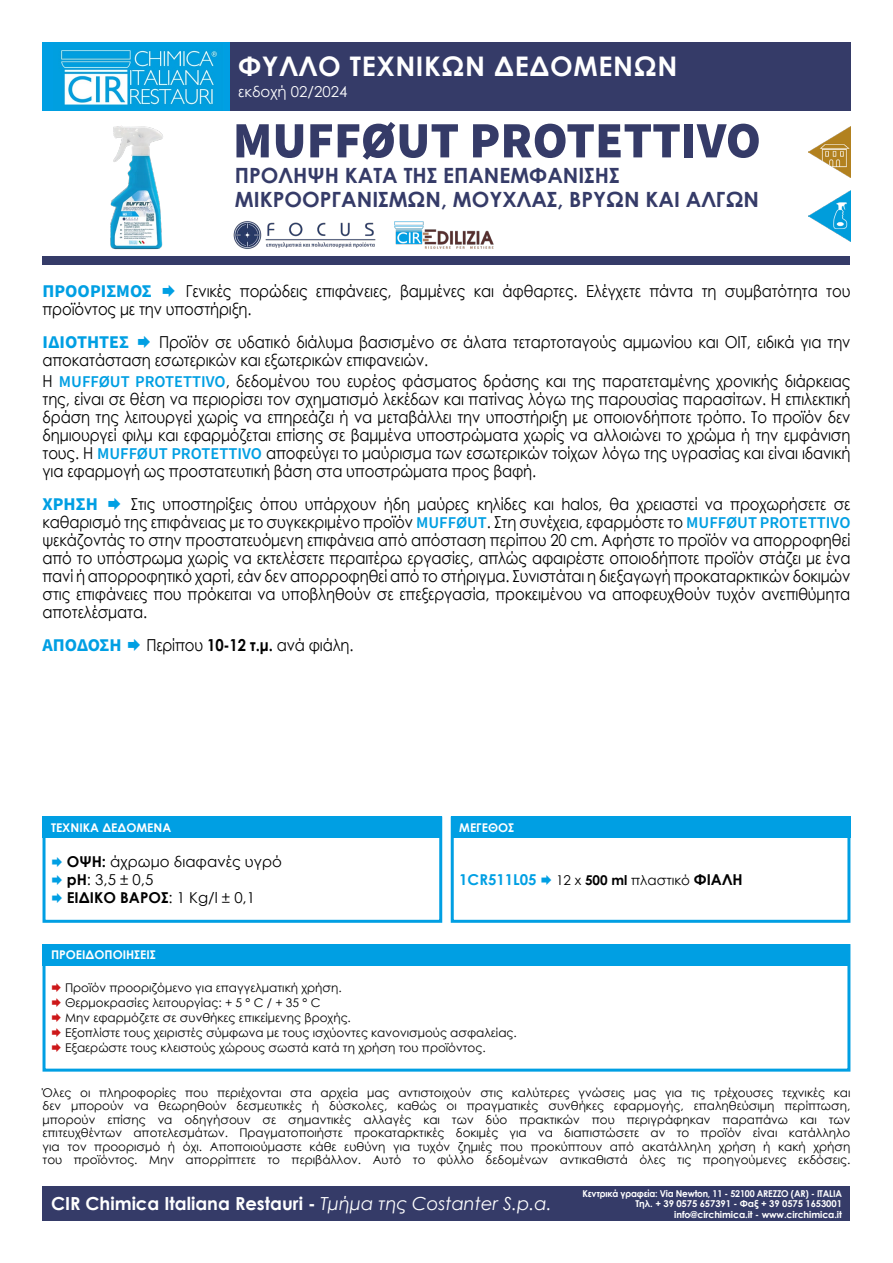
<style>
.page{position:relative;width:893px;height:1263px;background:#fff}
.page>*{position:absolute;margin:0;border:0;box-sizing:border-box;transform-origin:0 0}
.t1{font:900 51px "Source Sans Pro";color:#353b68}
.t2{font:700 27px "Century Gothic";letter-spacing:.025em;color:#fff}
.t3{font:700 21px/24px "Century Gothic";color:#353b68}
.t4{font:700 18px "Century Gothic";color:#fff}
.t5{font:700 18px "Source Sans Pro";color:#009fe3}
.t6{font:16.5px/18px "Century Gothic";letter-spacing:-.01em;color:#000;scale:.9 1}
.t7{font:15px "Century Gothic";color:#000}
.t8{font:700 15px "Century Gothic";color:#000}
.t9{font:15px "Century Gothic";color:#fff}
.t10{font:700 15px "Century Gothic";color:#009fe3}
.t11{font:13.5px "Century Gothic";color:#000}
.t12{font:12px/13.5px "Century Gothic";color:#000;text-align:justify}
.t13{font:700 12px "Century Gothic";color:#fff}
.t14{font:700 9.45px "Century Gothic";letter-spacing:-.01em;color:#fff}
.t15{font:700 9.45px "Century Gothic";letter-spacing:-.01em;color:#fff;scale:.94 1}
.s1{font-family:"Source Sans Pro";font-weight:600;color:#009fe3}
.s2{font-weight:700}
.s3{font-weight:400}
.s4{font-weight:700;font-size:15px}
.s5{font-weight:400;font-style:italic}
</style>
<div class="page">
<img style="left:110px;top:126px;width:53px;height:124px">
<div style="left:230px;top:43px;width:620px;height:68px;background:#353b68"></div>
<div style="left:43px;top:1186px;width:807px;height:34px;background:#353b68"></div>
<div style="left:43px;top:256px;width:807px;height:9px;background:#353b68"></div>
<div style="left:43px;top:816px;width:399px;height:107px;border:3px solid #009fe3"></div>
<div style="left:43px;top:816px;width:399px;height:22px;background:#009fe3"></div>
<div style="left:451px;top:816px;width:399px;height:107px;border:3px solid #009fe3"></div>
<div style="left:451px;top:816px;width:399px;height:22px;background:#009fe3"></div>
<div style="left:43px;top:944px;width:807px;height:127px;border:3px solid #009fe3"></div>
<div style="left:43px;top:944px;width:807px;height:21px;background:#009fe3"></div>
<div style="left:43px;top:43px;width:187px;height:68px;background:#009fe3"></div>
<img style="left:60px;top:50px;width:158px;height:56px">
<img style="left:394px;top:221px;width:100px;height:28px">
<img style="left:809px;top:190px;width:41px;height:51px">
<img style="left:809px;top:127px;width:41px;height:51px">
<img style="left:233px;top:221px;width:143px;height:28px">
<p class="t2" style="left:238px;top:46px;width:441px">ΦΥΛΛΟ ΤΕΧΝΙΚΩΝ ΔΕΔΟΜΕΝΩΝ</p>
<p class="t9" style="left:238px;top:81px;width:111px">εκδοχή 02/2024</p>
<p class="t1" style="left:233px;top:105px;width:530px">MUFFØUT PROTETTIVO</p>
<p class="t3" style="left:235px;top:163px;width:526px">ΠΡΟΛΗΨΗ ΚΑΤΑ ΤΗΣ ΕΠΑΝΕΜΦΑΝΙΣΗΣ<br>ΜΙΚΡΟΟΡΓΑΝΙΣΜΩΝ, ΜΟΥΧΛΑΣ, ΒΡΥΩΝ ΚΑΙ ΑΛΓΩΝ</p>
<p class="t6" style="left:43px;top:282px;width:899px;text-indent:143px">Γενικές πορώδεις επιφάνειες, βαμμένες και άφθαρτες. Ελέγχετε πάντα τη συμβατότητα του προϊόντος με την υποστήριξη.</p>
<p class="t5" style="left:43px;top:330px;width:88px">ΙΔΙΟΤΗΤΕΣ</p>
<p class="t5" style="left:43px;top:279px;width:111px">ΠΡΟΟΡΙΣΜΟΣ</p>
<p class="t6" style="left:43px;top:333px;width:899px;text-indent:117px">Προϊόν σε υδατικό διάλυμα βασισμένο σε άλατα τεταρτοταγούς αμμωνίου και OIT, ειδικά για την αποκατάσταση εσωτερικών και εξωτερικών επιφανειών.</p>
<p class="t6" style="left:43px;top:372px;width:899px;text-align:justify">Η <span class="s1">MUFFØUT PROTETTIVO</span>, δεδομένου του ευρέος φάσματος δράσης και της παρατεταμένης χρονικής διάρκειας της, είναι σε θέση να περιορίσει τον σχηματισμό λεκέδων και πατίνας λόγω της παρουσίας παρασίτων. Η επιλεκτική δράση της λειτουργεί χωρίς να επηρεάζει ή να μεταβάλλει την υποστήριξη με οποιονδήποτε τρόπο. Το προϊόν δεν δημιουργεί φιλμ και εφαρμόζεται επίσης σε βαμμένα υποστρώματα χωρίς να αλλοιώνει το χρώμα ή την εμφάνιση τους. Η <span class="s1">MUFFØUT PROTETTIVO</span> αποφεύγει το μαύρισμα των εσωτερικών τοίχων λόγω της υγρασίας και είναι ιδανική για εφαρμογή ως προστατευτική βάση στα υποστρώματα προς βαφή.</p>
<p class="t6" style="left:43px;top:494px;width:899px;text-align:justify;text-indent:88px">Στις υποστηρίξεις όπου υπάρχουν ήδη μαύρες κηλίδες και halos, θα χρειαστεί να προχωρήσετε σε καθαρισμό της επιφάνειας με το συγκεκριμένο προϊόν <span class="s1">MUFFØUT</span>. Στη συνέχεια, εφαρμόστε το <span class="s1">MUFFØUT PROTETTIVO </span>ψεκάζοντάς το στην προστατευόμενη επιφάνεια από απόσταση περίπου 20 cm. Αφήστε το προϊόν να απορροφηθεί από το υπόστρωμα χωρίς να εκτελέσετε περαιτέρω εργασίες, απλώς αφαιρέστε οποιοδήποτε προϊόν στάζει με ένα πανί ή απορροφητικό χαρτί, εάν δεν απορροφηθεί από το στήριγμα. Συνιστάται η διεξαγωγή προκαταρκτικών δοκιμών στις επιφάνειες που πρόκειται να υποβληθούν σε επεξεργασία, προκειμένου να αποφευχθούν τυχόν ανεπιθύμητα αποτελέσματα.</p>
<p class="t5" style="left:43px;top:633px;width:81px">ΑΠΟΔΟΣΗ</p>
<p class="t6" style="left:146px;top:636px;width:232px">Περίπου <span class="s2">10-12 τ.μ.</span> ανά φιάλη.</p>
<p class="t5" style="left:43px;top:491px;width:57px">ΧΡΗΣΗ</p>
<p class="t13" style="left:51px;top:818px;width:122px">ΤΕΧΝΙΚΑ ΔΕΔΟΜΕΝΑ</p>
<p class="t7" style="left:67px;top:851px;width:217px"><span class="s2">ΟΨΗ:</span> άχρωμο διαφανές υγρό</p>
<p class="t7" style="left:67px;top:869px;width:88px"><span class="s2">pH</span>: 3,5 ± 0,5</p>
<p class="t8" style="left:67px;top:886px;width:190px">ΕΙΔΙΚΟ ΒΑΡΟΣ<span class="s3">: 1 Kg/l ± 0,1</span></p>
<p class="t13" style="left:51px;top:946px;width:106px">ΠΡΟΕΙΔΟΠΟΙΗΣΕΙΣ</p>
<p class="t13" style="left:459px;top:818px;width:57px">ΜΕΓΕΘΟΣ</p>
<p class="t10" style="left:459px;top:868px;width:79px">1CR511L05</p>
<p class="t11" style="left:556px;top:871px;width:188px">12 x <span class="s2">500 ml</span> πλαστικό <span class="s4">ΦΙΑΛΗ</span></p>
<p class="t12" style="left:65px;top:981px;width:278px">Προϊόν προοριζόμενο για επαγγελματική χρήση.</p>
<p class="t12" style="left:65px;top:996px;width:257px">Θερμοκρασίες λειτουργίας: + 5 ° C / + 35 ° C</p>
<p class="t12" style="left:65px;top:1011px;width:287px">Μην εφαρμόζετε σε συνθήκες επικείμενης βροχής.</p>
<p class="t12" style="left:65px;top:1026px;width:453px">Εξοπλίστε τους χειριστές σύμφωνα με τους ισχύοντες κανονισμούς ασφαλείας.</p>
<p class="t12" style="left:65px;top:1041px;width:422px">Εξαερώστε τους κλειστούς χώρους σωστά κατά τη χρήση του προϊόντος.</p>
<p class="t12" style="left:43px;top:1085px;width:809px">Όλες οι πληροφορίες που περιέχονται στα αρχεία μας αντιστοιχούν στις καλύτερες γνώσεις μας για τις τρέχουσες τεχνικές και δεν μπορούν να θεωρηθούν δεσμευτικές ή δύσκολες, καθώς οι πραγματικές συνθήκες εφαρμογής, επαληθεύσιμη περίπτωση, μπορούν επίσης να οδηγήσουν σε σημαντικές αλλαγές και των δύο πρακτικών που περιγράφηκαν παραπάνω και των επιτευχθέντων αποτελεσμάτων. Πραγματοποιήστε προκαταρκτικές δοκιμές για να διαπιστώσετε αν το προϊόν είναι κατάλληλο για τον προορισμό ή όχι. Αποποιούμαστε κάθε ευθύνη για τυχόν ζημιές που προκύπτουν από ακατάλληλη χρήση ή κακή χρήση του προϊόντος. Μην απορρίπτετε το περιβάλλον. Αυτό το φύλλο δεδομένων αντικαθιστά όλες τις προηγούμενες εκδόσεις.</p>
<p class="t4" style="left:51px;top:1190px;width:502px">CIR Chimica Italiana Restauri - <span class="s5">Τμήμα της Costanter S.p.a.</span></p>
<p class="t15" style="left:582px;top:1186px;width:278px">Κεντρικά γραφεία: Via Newton, 11 - 52100 AREZZO (AR) - ITALIA</p>
<p class="t14" style="left:635px;top:1197px;width:208px">Τηλ. + 39 0575 657391 - Φαξ + 39 0575 1653001</p>
<p class="t14" style="left:674px;top:1207px;width:169px">info@circhimica.it - www.circhimica.it</p>
</div>
